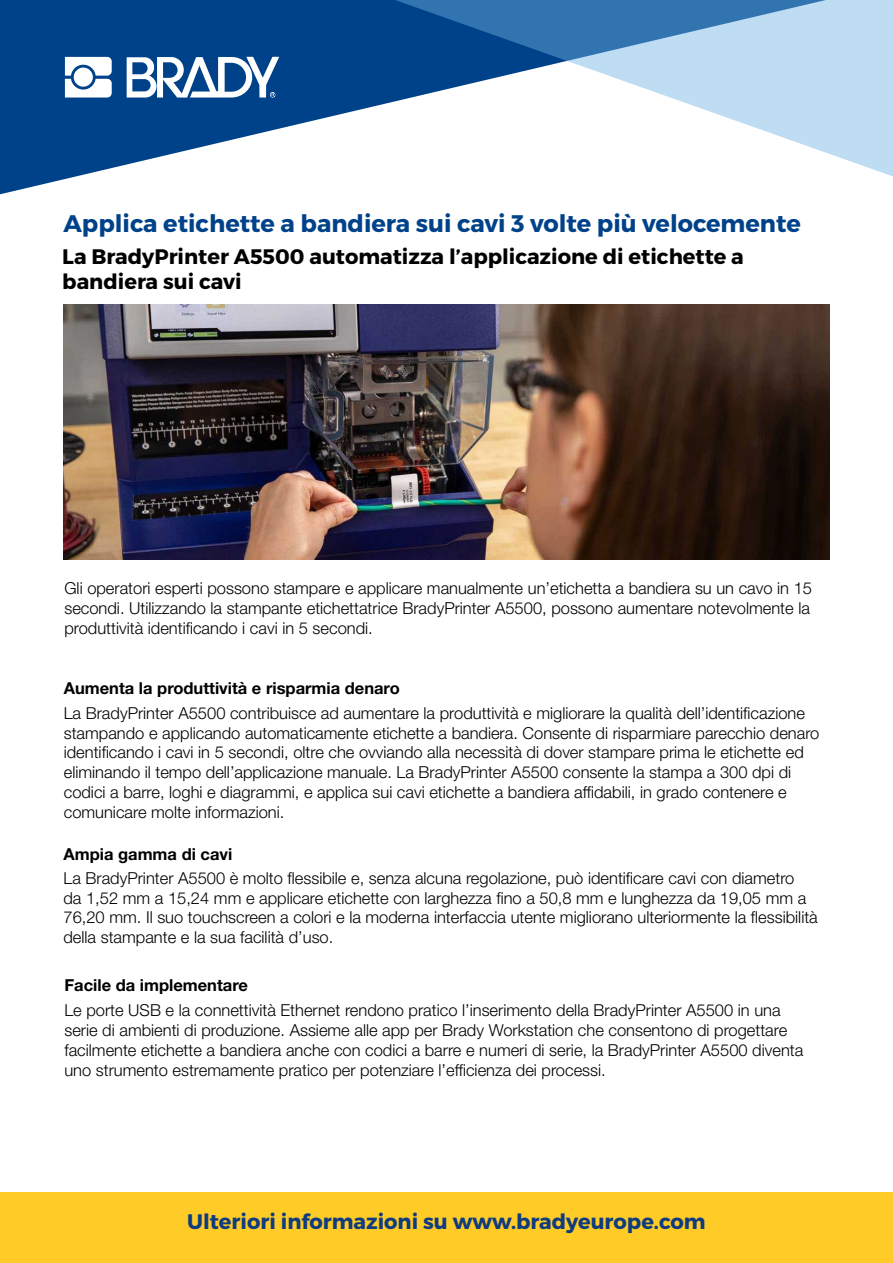
<style>
.page{position:relative;width:893px;height:1263px;background:#fff}
.page>*{position:absolute;margin:0;border:0;box-sizing:border-box;transform-origin:0 0}
.t1{font:700 24px "Montserrat";color:#004289}
.t2{font:700 21px/25.2px "Montserrat";color:#000}
.t3{font:700 21px "Montserrat";color:#0f3b80}
.t4{font:300 16.5px/19.8px "Helvetica Neue LT Pro";color:#000}
.t5{font:700 16.5px "Helvetica Neue LT Pro";color:#000}
</style>
<div class="page">
<div style="left:0;top:1192px;width:893px;height:71px;background:#fecb27"></div>
<svg style="left:0;top:0;width:359px;height:195px;fill:#004289"></svg>
<svg style="left:359px;top:0;width:534px;height:177px"></svg>
<svg style="left:65px;top:57px;width:47px;height:41px"></svg>
<svg style="left:127px;top:57px;width:152px;height:41px"></svg>
<img style="left:63px;top:304px;width:766px;height:255px">
<h1 class="t1" style="left:63px;top:209px;width:739px">Applica etichette a bandiera sui cavi 3 volte più velocemente</h1>
<p class="t2" style="left:62px;top:244px;width:683px">La BradyPrinter A5500 automatizza l’applicazione di etichette a bandiera sui cavi</p>
<p class="t4" style="left:64px;top:578px;width:749px">Gli operatori esperti possono stampare e applicare manualmente un’etichetta a bandiera su un cavo in 15 secondi. Utilizzando la stampante etichettatrice BradyPrinter A5500, possono aumentare notevolmente la produttività identificando i cavi in 5 secondi.</p>
<p class="t5" style="left:64px;top:678px;width:338px">Aumenta la produttività e risparmia denaro</p>
<p class="t4" style="left:64px;top:703px;width:757px">La BradyPrinter A5500 contribuisce ad aumentare la produttività e migliorare la qualità dell’identificazione stampando e applicando automaticamente etichette a bandiera. Consente di risparmiare parecchio denaro identificando i cavi in 5 secondi, oltre che ovviando alla necessità di dover stampare prima le etichette ed eliminando il tempo dell’applicazione manuale. La BradyPrinter A5500 consente la stampa a 300 dpi di codici a barre, loghi e diagrammi, e applica sui cavi etichette a bandiera affidabili, in grado contenere e comunicare molte informazioni.</p>
<p class="t5" style="left:63px;top:844px;width:170px">Ampia gamma di cavi</p>
<p class="t4" style="left:63px;top:867px;width:756px">La BradyPrinter A5500 è molto flessibile e, senza alcuna regolazione, può identificare cavi con diametro<br>da 1,52 mm a 15,24 mm e applicare etichette con larghezza fino a 50,8 mm e lunghezza da 19,05 mm a 76,20 mm. Il suo touchscreen a colori e la moderna interfaccia utente migliorano ulteriormente la flessibilità della stampante e la sua facilità d’uso.</p>
<p class="t5" style="left:64px;top:975px;width:185px">Facile da implementare</p>
<p class="t4" style="left:64px;top:1000px;width:740px">Le porte USB e la connettività Ethernet rendono pratico l’inserimento della BradyPrinter A5500 in una serie di ambienti di produzione. Assieme alle app per Brady Workstation che consentono di progettare facilmente etichette a bandiera anche con codici a barre e numeri di serie, la BradyPrinter A5500 diventa uno strumento estremamente pratico per potenziare l’efficienza dei processi.</p>
<p class="t3" style="left:187px;top:1209px;width:520px">Ulteriori informazioni su www.bradyeurope.com</p>
</div>
